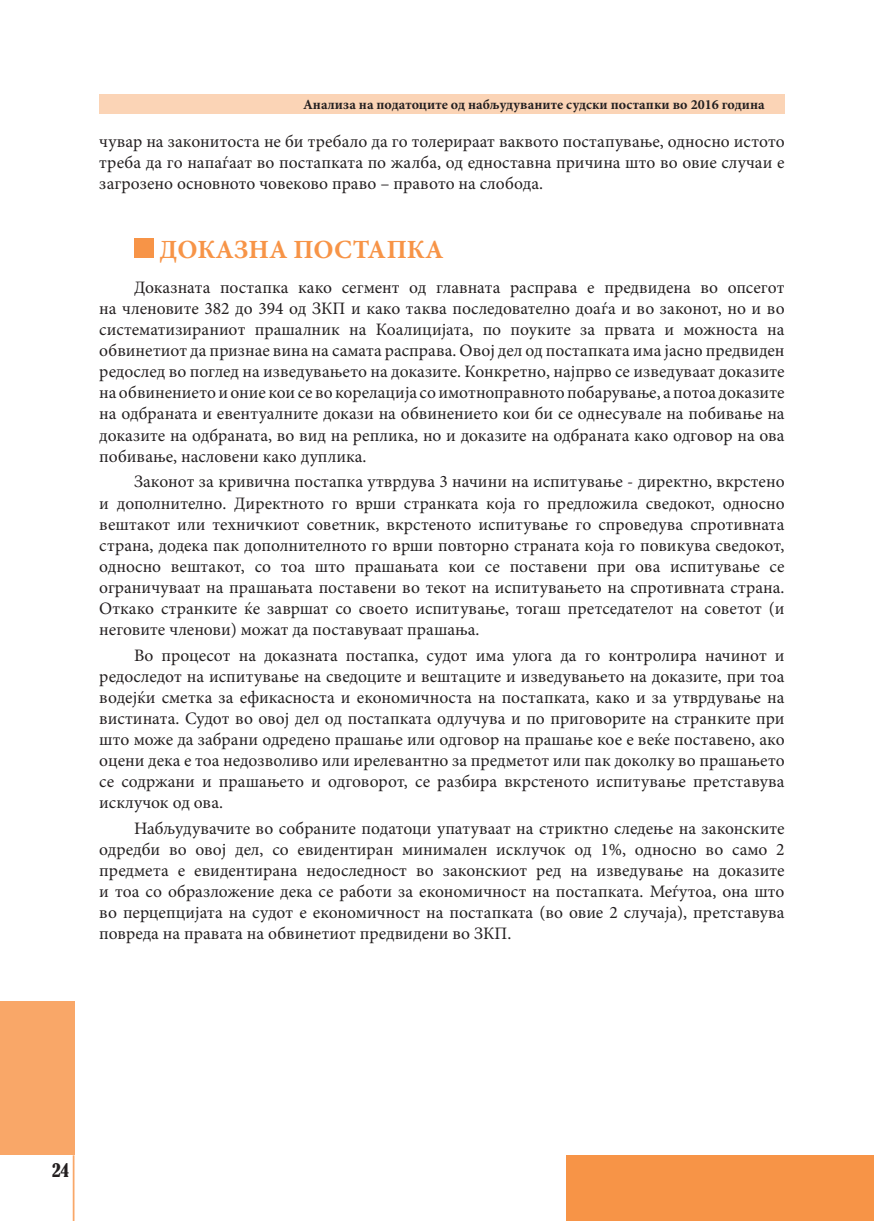
<style>
.page{position:relative;width:874px;height:1221px;background:#fff}
.page>*{position:absolute;margin:0;border:0;box-sizing:border-box;transform-origin:0 0}
.t1{font:700 26.25px "Minion Pro";color:#f79447}
.t2{font:17.5px/21px "Minion Pro";color:#231f20;text-align:justify}
.t3{font:condensed 17.5px "Bernard";color:#231f20}
.t4{font:700 14px "Minion Pro";color:#231f20}
</style>
<div class="page">
<div style="left:858px;top:1155px;width:15px;height:65px;background:#f79447"></div>
<div style="left:566px;top:1155px;width:292px;height:65px;background:#f79447"></div>
<div style="left:99px;top:94px;width:685px;height:20px;background:#fbd4b6"></div>
<div style="left:0;top:1001px;width:74px;height:154px;background:#f9a768"></div>
<hr style="left:73px;top:1155px;width:1px;height:65px;background:#f9a768">
<div style="left:134px;top:238px;width:20px;height:19px;background:#f79447"></div>
<p class="t4" style="left:303px;top:94px;width:463px">Анализа на податоците од набљудуваните судски постапки во 2016 година</p>
<p class="t2" style="left:99px;top:131px;width:686px">чувар на законитоста не би требало да го толерираат ваквото постапување, односно истото треба да го напаѓаат во постапката по жалба, од едноставна причина што во овие случаи е загрозено основното човеково право – правото на слобода.</p>
<p class="t1" style="left:159px;top:231px;width:285px">ДОКАЗНА ПОСТАПКА</p>
<p class="t2" style="left:99px;top:277px;width:686px;text-indent:35px">Доказната постапка како сегмент од главната расправа е предвидена во опсегот на членовите 382 до 394 од ЗКП и како таква последователно доаѓа и во законот, но и во систематизираниот прашалник на Коалицијата, по поуките за првата и можноста на обвинетиот да признае вина на самата расправа. Овој дел од постапката има јасно предвиден редослед во поглед на изведувањето на доказите. Конкретно, најпрво се изведуваат доказите на обвинението и оние кои се во корелација со имотноправното побарување, а потоа доказите на одбраната и евентуалните докази на обвинението кои би се однесувале на побивање на доказите на одбраната, во вид на реплика, но и доказите на одбраната како одговор на ова побивање, насловени како дуплика.</p>
<p class="t2" style="left:99px;top:471px;width:686px;text-indent:35px">Законот за кривична постапка утврдува 3 начини на испитување - директно, вкрстено и дополнително. Директното го врши странката која го предложила сведокот, односно вештакот или техничкиот советник, вкрстеното испитување го спроведува спротивната страна, додека пак дополнителното го врши повторно страната која го повикува сведокот, односно вештакот, со тоа што прашањата кои се поставени при ова испитување се ограничуваат на прашањата поставени во текот на испитувањето на спротивната страна.<br>Откако странките ќе завршат со своето испитување, тогаш претседателот на советот (и неговите членови) можат да поставуваат прашања.</p>
<p class="t2" style="left:99px;top:644px;width:686px;text-indent:35px">Во процесот на доказната постапка, судот има улога да го контролира начинот и редоследот на испитување на сведоците и вештаците и изведувањето на доказите, при тоа водејќи сметка за ефикасноста и економичноста на постапката, како и за утврдување на вистината. Судот во овој дел од постапката одлучува и по приговорите на странките при што може да забрани одредено прашање или одговор на прашање кое е веќе поставено, ако оцени дека е тоа недозволиво или ирелевантно за предметот или пак доколку во прашањето се содржани и прашањето и одговорот, се разбира вкрстеното испитување претставува исклучок од ова.</p>
<p class="t2" style="left:99px;top:817px;width:686px;text-indent:35px">Набљудувачите во собраните податоци упатуваат на стриктно следење на законските одредби во овој дел, со евидентиран минимален исклучок од 1%, односно во само 2 предмета е евидентирана недоследност во законскиот ред на изведување на доказите и тоа со образложение дека се работи за економичност на постапката. Меѓутоа, она што во перцепцијата на судот е економичност на постапката (во овие 2 случаја), претставува повреда на правата на обвинетиот предвидени во ЗКП.</p>
<p class="t3" style="left:52px;top:1159px;width:19px">24</p>
</div>
